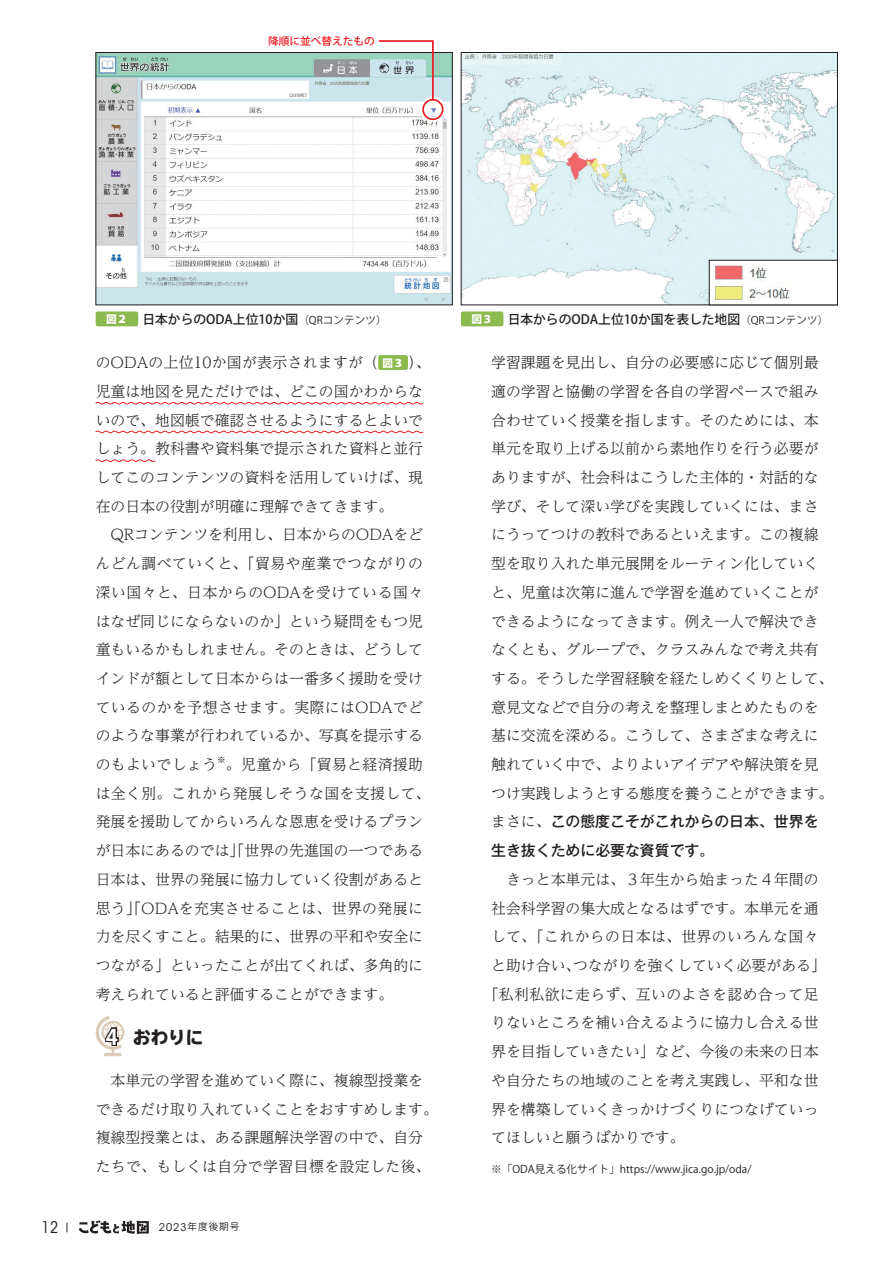
<style>
.page{position:relative;width:893px;height:1263px;background:#fff}
.page>*{position:absolute;margin:0;border:0;box-sizing:border-box;transform-origin:0 0}
.t1{font:800 17.55px "TBUD Go Std";color:#231f20}
.t2{font:condensed 15.9px "ITC Avant Garde Std";color:#231f20}
.t3{font:300 14.85px/28.7px "UD Reimin Pr 6";color:#231f20}
.t4{font:500 14.85px/28.7px "Gothic MB101 Pr 6";color:#231f20}
.t5{font:300 14.85px "UD Reimin Pr 6";letter-spacing:.03em;color:#231f20}
.t6{font:300 14.85px "UD Reimin Pr 6";letter-spacing:.025em;color:#231f20}
.t7{font:500 12.75px "Koz Go Pro";color:#231f20}
.t8{font:10.65px "Koz Go Pro";color:#231f20}
.t9{font:500 10.65px "Koz Go Pro";color:#ee1d23}
.t10{font:9.6px "Koz Go Pro";letter-spacing:.1em;color:#231f20}
.t11{font:300 8.7px "UD Reimin Pr 6";color:#231f20}
.s1{font-weight:800;font-size:10.65px;color:#fff}
.s2{font-weight:400;font-size:10.65px}
.s3{font-family:"Koz Go Pro";font-weight:800;font-size:10.65px;color:#fff}
.s4{font-family:"Koz Go Pro";font-weight:700;font-size:21.3px}
.s5{font-family:"ITC Avant Garde Std";font-size:10.65px}
.s6{font-family:"UD Reimin Pr 6";font-weight:300}
</style>
<div class="page">
<svg style="left:95px;top:402px;width:329px;height:3px"></svg>
<svg style="left:95px;top:430px;width:329px;height:4px"></svg>
<svg style="left:95px;top:459px;width:61px;height:3px"></svg>
<div style="left:378px;top:355px;width:30px;height:15px;background:#8cba4f;border-radius:2px"></div>
<svg style="left:95px;top:1016px;width:30px;height:40px"></svg>
<div style="left:96px;top:311px;width:42px;height:15px;background:#8cba4f;border-radius:2px"></div>
<div style="left:461px;top:311px;width:42px;height:15px;background:#8cba4f;border-radius:2px"></div>
<img style="left:98px;top:54px;width:353px;height:249px">
<div style="left:96px;top:52px;width:357px;height:253px;border:1px solid #231f20"></div>
<img style="left:463px;top:54px;width:373px;height:249px">
<div style="left:461px;top:52px;width:377px;height:253px;border:1px solid #231f20"></div>
<img style="left:711px;top:262px;width:125px;height:41px">
<div style="left:709px;top:260px;width:129px;height:45px;border:1px solid #231f20"></div>
<svg style="left:420px;top:97px;width:25px;height:25px"></svg>
<div style="left:422px;top:99px;width:21px;height:21px;border:2px solid #ee1d23;border-radius:50%"></div>
<svg style="left:377px;top:40px;width:58px;height:62px"></svg>
<svg style="left:79px;top:1220px;width:70px;height:14px"></svg>
<p class="t9" style="left:268px;top:34px;width:108px">降順に並べ替えたもの</p>
<p class="t7" style="left:106px;top:311px;width:282px"><span class="s1">図２</span> 日本からのODA上位10か国<span class="s2">（QRコンテンツ）</span></p>
<p class="t7" style="left:472px;top:311px;width:358px"><span class="s1">図３</span> 日本からのODA上位10か国を表した地図<span class="s2">（QRコンテンツ）</span></p>
<p class="t3" style="left:96px;top:348px;width:336px">のODAの上位10か国が表示されますが（<span class="s3">図３</span>）、児童は地図を見ただけでは、どこの国かわからないので、地図帳で確認させるようにするとよいでしょう。教科書や資料集で提示された資料と並行してこのコンテンツの資料を活用していけば、現在の日本の役割が明確に理解できてきます。　QRコンテンツを利用し、日本からのODAをどんどん調べていくと、「貿易や産業でつながりの深い国々と、日本からのODAを受けている国々はなぜ同じにならないのか」という疑問をもつ児童もいるかもしれません。そのときは、どうしてインドが額として日本からは一番多く援助を受けているのかを予想させます。実際にはODAでどのような事業が行われているか、写真を提示するのもよいでしょう</p>
<p class="t11" style="left:217px;top:752px;width:10px">※</p>
<p class="t3" style="left:96px;top:749px;width:336px;text-indent:130px">。児童から「貿易と経済援助は全く別。これから発展しそうな国を支援して、発展を援助してからいろんな恩恵を受けるプランが日本にあるのでは」「世界の先進国の一つである日本は、世界の発展に協力していく役割があると思う」「ODAを充実させることは、世界の発展に力を尽くすこと。結果的に、世界の平和や安全につながる」といったことが出てくれば、多角的に考えられていると評価することができます。</p>
<p class="t1" style="left:106px;top:1027px;width:99px"><span class="s4">4</span> おわりに</p>
<p class="t3" style="left:96px;top:1065px;width:344px;text-indent:15px">本単元の学習を進めていく際に、複線型授業をできるだけ取り入れていくことをおすすめします。複線型授業とは、ある課題解決学習の中で、自分たちで、もしくは自分で学習目標を設定した後、</p>
<p class="t2" style="left:41px;top:1218px;width:19px">12</p>
<p class="t10" style="left:159px;top:1221px;width:82px"><span class="s5">2023</span>年度後期号</p>
<p class="t3" style="left:491px;top:348px;width:344px">学習課題を見出し、自分の必要感に応じて個別最適の学習と協働の学習を各自の学習ペースで組み合わせていく授業を指します。そのためには、本単元を取り上げる以前から素地作りを行う必要がありますが、社会科はこうした主体的・対話的な学び、そして深い学びを実践していくには、まさにうってつけの教科であるといえます。この複線型を取り入れた単元展開をルーティン化していくと、児童は次第に進んで学習を進めていくことができるようになってきます。例え一人で解決できなくとも、グループで、クラスみんなで考え共有する。そうした学習経験を経たしめくくりとして、意見文などで自分の考えを整理しまとめたものを基に交流を深める。こうして、さまざまな考えに触れていく中で、よりよいアイデアや解決策を見つけ実践しようとする態度を養うことができます。</p>
<p class="t4" style="left:491px;top:807px;width:329px"><span class="s6">まさに、</span>この態度こそがこれからの日本、世界を生き抜くために必要な資質です。</p>
<p class="t3" style="left:506px;top:864px;width:314px">きっと本単元は、３年生から始まった４年間の</p>
<p class="t3" style="left:491px;top:893px;width:329px">社会科学習の集大成となるはずです。本単元を通</p>
<p class="t5" style="left:491px;top:924px;width:329px">して、「これからの日本は、世界のいろんな国々</p>
<p class="t3" style="left:491px;top:950px;width:336px">と助け合い、つながりを強くしていく必要がある」</p>
<p class="t6" style="left:484px;top:982px;width:336px">「私利私欲に走らず、互いのよさを認め合って足</p>
<p class="t3" style="left:491px;top:1008px;width:329px">りないところを補い合えるように協力し合える世</p>
<p class="t3" style="left:491px;top:1036px;width:329px">界を目指していきたい」など、今後の未来の日本</p>
<p class="t3" style="left:491px;top:1065px;width:329px">や自分たちの地域のことを考え実践し、平和な世</p>
<p class="t3" style="left:491px;top:1094px;width:329px">界を構築していくきっかけづくりにつなげていっ</p>
<p class="t3" style="left:491px;top:1123px;width:195px">てほしいと願うばかりです。</p>
<p class="t8" style="left:491px;top:1162px;width:262px">※「ODA見える化サイト」https://www.jica.go.jp/oda/</p>
</div>
